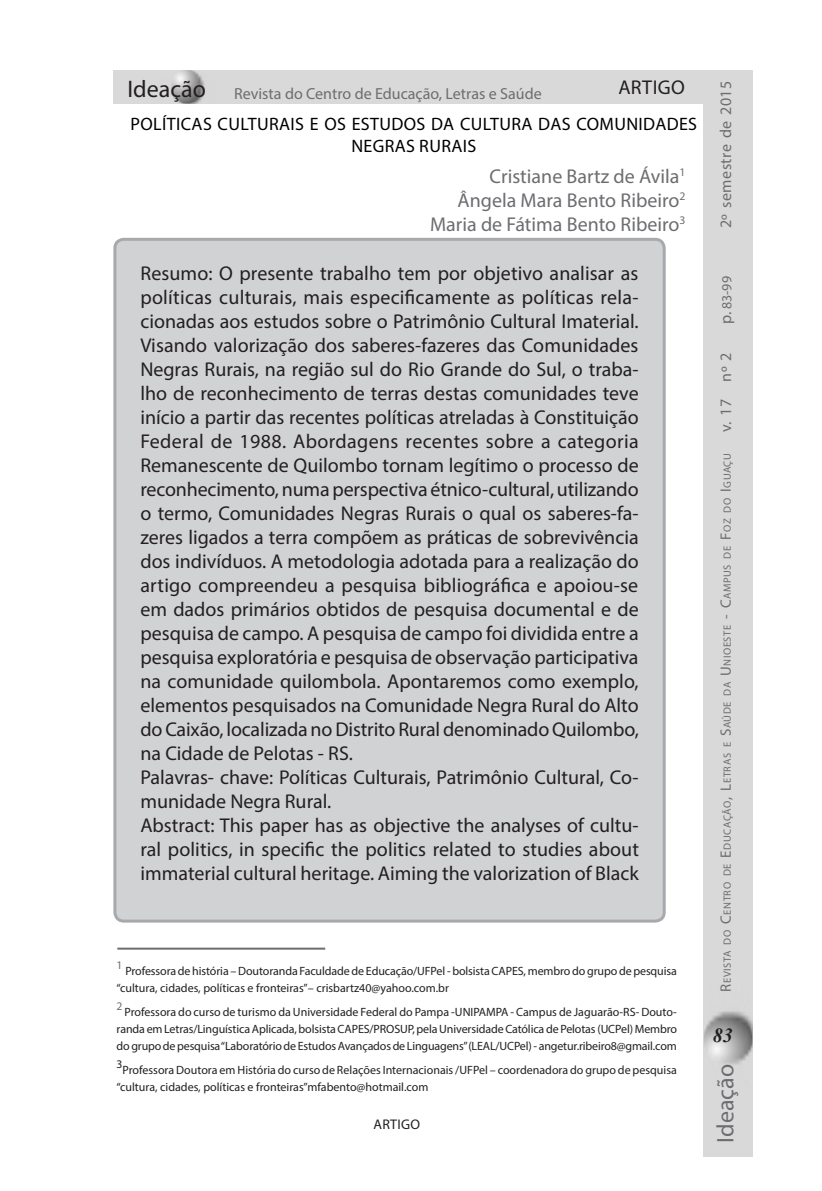
<style>
.page{position:relative;width:822px;height:1191px;background:#fff}
.page>*{position:absolute;margin:0;border:0;box-sizing:border-box;transform-origin:0 0}
.t1{font:24px "Myriad Pro";color:#6c6d70}
.t2{font:24px "Myriad Pro";color:#231f20}
.A_C_RESUMO{font:20px/24px "Myriad Pro";color:#231f20;text-align:justify}
.A_B_AUTORES{font:20px "Myriad Pro";color:#6c6d70}
.t3{font:italic 700 20px "Times New Roman";color:#231f20}
.A_ATITULO_ARTIGO{font:18px/21.6px "Myriad Pro";letter-spacing:.02em;color:#000;text-align:center}
.t4{font:16px "Myriad Pro";color:#6c6d70}
.t5{font:16px "Myriad Pro";letter-spacing:.03em;color:#6c6d70}
.t6{font:14px "Myriad Pro";letter-spacing:.02em;color:#231f20}
.t7{font:14px "Myriad Pro";color:#6c6d70}
.A_B_AUTORES-2{font:12px/17px "Myriad Pro";letter-spacing:-.005em;color:#231f20}
.A_B_AUTORES-3{font:11.6px "Myriad Pro";color:#6c6d70}
.A_B_AUTORES-4{font:11.6px "Myriad Pro";color:#231f20}
.t8{font:10.4px "Myriad Pro";letter-spacing:.055em;color:#6c6d70}
.s1{font-size:15px}
</style>
<div class="page">
<div style="left:703px;top:71px;width:49px;height:1086px;background:#d9d9d9"></div>
<div style="left:115px;top:239px;width:549px;height:682px;background:#d1d2d4;border-radius:9px"></div>
<div style="left:113px;top:238px;width:553px;height:684px;border:3px solid #a8a9ad;border-radius:9px"></div>
<hr style="left:117px;top:947px;width:208px;height:2px;background:#6c6d70">
<div style="left:113px;top:71px;width:590px;height:32px;background:#d9d9d9"></div>
<p class="t2" style="left:128px;top:74px;width:80px">Ideação</p>
<p class="t4" style="left:234px;top:84px;width:309px">Revista do Centro de Educação, Letras e Saúde</p>
<p class="A_C_RESUMO" style="left:618px;top:75px;width:68px">ARTIGO</p>
<p class="A_ATITULO_ARTIGO" style="left:131px;top:113px;width:568px">POLÍTICAS CULTURAIS E OS ESTUDOS DA CULTURA DAS COMUNIDADES<br>NEGRAS RURAIS</p>
<p class="A_B_AUTORES" style="left:490px;top:164px;width:197px">Cristiane Bartz de Ávila<sup>1</sup></p>
<p class="A_B_AUTORES" style="left:458px;top:188px;width:229px">Ângela Mara Bento Ribeiro<sup>2</sup></p>
<p class="A_B_AUTORES" style="left:430px;top:212px;width:257px">Maria de Fátima Bento Ribeiro<sup>3</sup></p>
<p class="A_C_RESUMO" style="left:140px;top:261px;width:500px">Resumo: O presente trabalho tem por objetivo analisar as políticas culturais, mais especificamente as políticas rela&shy;cionadas aos estudos sobre o Patrimônio Cultural Imaterial.<br>Visando valorização dos saberes-fazeres das Comunidades Negras Rurais, na região sul do Rio Grande do Sul, o traba&shy;lho de reconhecimento de terras destas comunidades teve início a partir das recentes políticas atreladas à Constituição Federal de 1988. Abordagens recentes sobre a categoria Remanescente de Quilombo tornam legítimo o processo de reconhecimento, numa perspectiva étnico-cultural, utilizando o termo, Comunidades Negras Rurais o qual os saberes-fa&shy;zeres ligados a terra compõem as práticas de sobrevivência dos indivíduos. A metodologia adotada para a realização do artigo compreendeu a pesquisa bibliográfica e apoiou-se em dados primários obtidos de pesquisa documental e de pesquisa de campo. A pesquisa de campo foi dividida entre a pesquisa exploratória e pesquisa de observação participativa na comunidade quilombola. Apontaremos como exemplo, elementos pesquisados na Comunidade Negra Rural do Alto do Caixão, localizada no Distrito Rural denominado Quilombo, na Cidade de Pelotas - RS.</p>
<p class="A_C_RESUMO" style="left:140px;top:765px;width:500px">Palavras- chave: Políticas Culturais, Patrimônio Cultural, Co&shy;munidade Negra Rural.</p>
<p class="A_C_RESUMO" style="left:140px;top:813px;width:500px">Abstract: This paper has as objective the analyses of cultu&shy;ral politics, in specific the politics related to studies about immaterial cultural heritage. Aiming the valorization of Black</p>
<p class="A_B_AUTORES-3" style="left:117px;top:957px;width:7px">1</p>
<p class="A_B_AUTORES-2" style="left:117px;top:962px;width:562px;text-indent:9px">Professora de história – Doutoranda Faculdade de Educação/UFPel - bolsista CAPES, membro do grupo de pesquisa “cultura, cidades, políticas e fronteiras”– crisbartz40@yahoo.com.br</p>
<p class="A_B_AUTORES-3" style="left:117px;top:998px;width:7px">2</p>
<p class="A_B_AUTORES-2" style="left:117px;top:1003px;width:562px;text-align:justify;text-indent:8px">Professora do curso de turismo da Universidade Federal do Pampa -UNIPAMPA - Campus de Jaguarão-RS- Douto&shy;randa em Letras/Linguística Aplicada, bolsista CAPES/PROSUP, pela Universidade Católica de Pelotas (UCPel) Membro do grupo de pesquisa “Laboratório de Estudos Avançados de Linguagens” (LEAL/UCPel) - angetur.ribeiro8@gmail.com</p>
<p class="A_B_AUTORES-4" style="left:117px;top:1056px;width:7px">3</p>
<p class="A_B_AUTORES-2" style="left:117px;top:1061px;width:562px;text-indent:6px">Professora Doutora em História do curso de Relações Internacionais /UFPel – coordenadora do grupo de pesquisa “cultura, cidades, políticas e fronteiras”mfabento@hotmail.com</p>
<p class="t6" style="left:373px;top:1115px;width:48px">ARTIGO</p>
<p class="t5" style="left:716px;top:228px;width:149px;rotate:-90deg">2º semestre de 2015</p>
<p class="t7" style="left:718px;top:309px;width:35px;rotate:-90deg">83-99</p>
<p class="t4" style="left:716px;top:324px;width:14px;rotate:-90deg">p.</p>
<p class="t4" style="left:716px;top:432px;width:81px;rotate:-90deg">v. 17 nº 2</p>
<p class="t8" style="left:721px;top:991px;width:540px;rotate:-90deg"><span class="s1">R</span>evista do <span class="s1">C</span>entro de <span class="s1">E</span>ducação<span class="s1">, L</span>etras e <span class="s1">S</span>aúde da <span class="s1">U</span> nioeste <span class="s1">- C</span>ampus de <span class="s1">F</span>oz do <span class="s1">I</span> guaçu</p>
<p class="t3" style="left:713px;top:1021px;width:21px">83</p>
<p class="t1" style="left:711px;top:1142px;width:80px;rotate:-90deg">Ideação</p>
</div>
